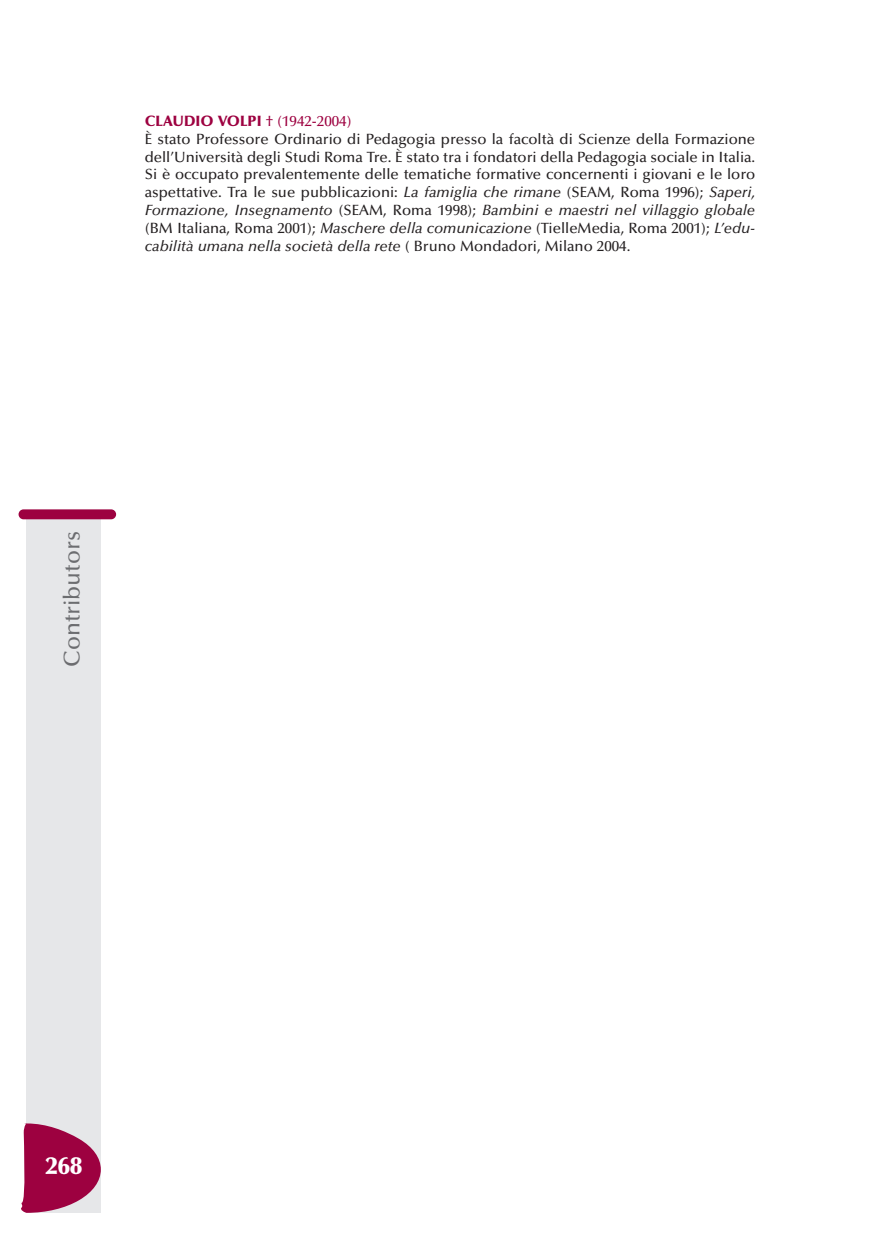
<style>
.page{position:relative;width:869px;height:1241px;background:#fff}
.page>*{position:absolute;margin:0;border:0;box-sizing:border-box;transform-origin:0 0}
.t1{font:900 24.5px "Optima";color:#fff}
.t2{font:500 22.75px "Optima";color:#6c6d70}
.t3{font:500 14.88px/17.8px "Optima";color:#231f20}
.s1{font-weight:900;color:#9d0140}
.s2{color:#9d0140}
.s3{font-style:italic}
</style>
<div class="page">
<div style="left:27px;top:517px;width:74px;height:695px;background:#e6e7e9"></div>
<div style="left:19px;top:509px;width:97px;height:10px;background:#9d0140;border-radius:5px"></div>
<svg style="left:21px;top:1122px;width:80px;height:90px"></svg>
<p class="t3" style="left:145px;top:113px;width:611px"><span class="s1">CLAUDIO VOLPI</span> <span class="s2">† (1942-2004)<br></span>È stato Professore Ordinario di Pedagogia presso la facoltà di Scienze della Formazione dell’Università degli Studi Roma Tre. È stato tra i fondatori della Pedagogia sociale in Italia.<br>Si è occupato prevalentemente delle tematiche formative concernenti i giovani e le loro aspettative. Tra le sue pubblicazioni: <span class="s3">La famiglia che rimane</span> (SEAM, Roma 1996); <span class="s3">Saperi, Formazione, Insegnamento</span> (SEAM, Roma 1998); <span class="s3">Bambini e maestri nel villaggio globale </span>(BM Italiana, Roma 2001); <span class="s3">Maschere della comunicazione</span> (TielleMedia, Roma 2001); <span class="s3">L’edu&shy;cabilità umana nella società della rete</span> ( Bruno Mondadori, Milano 2004.</p>
<h2 class="t2" style="left:63px;top:666px;width:137px;rotate:-90deg">Contributors</h2>
<h1 class="t1" style="left:45px;top:1155px;width:38px">268</h1>
</div>
